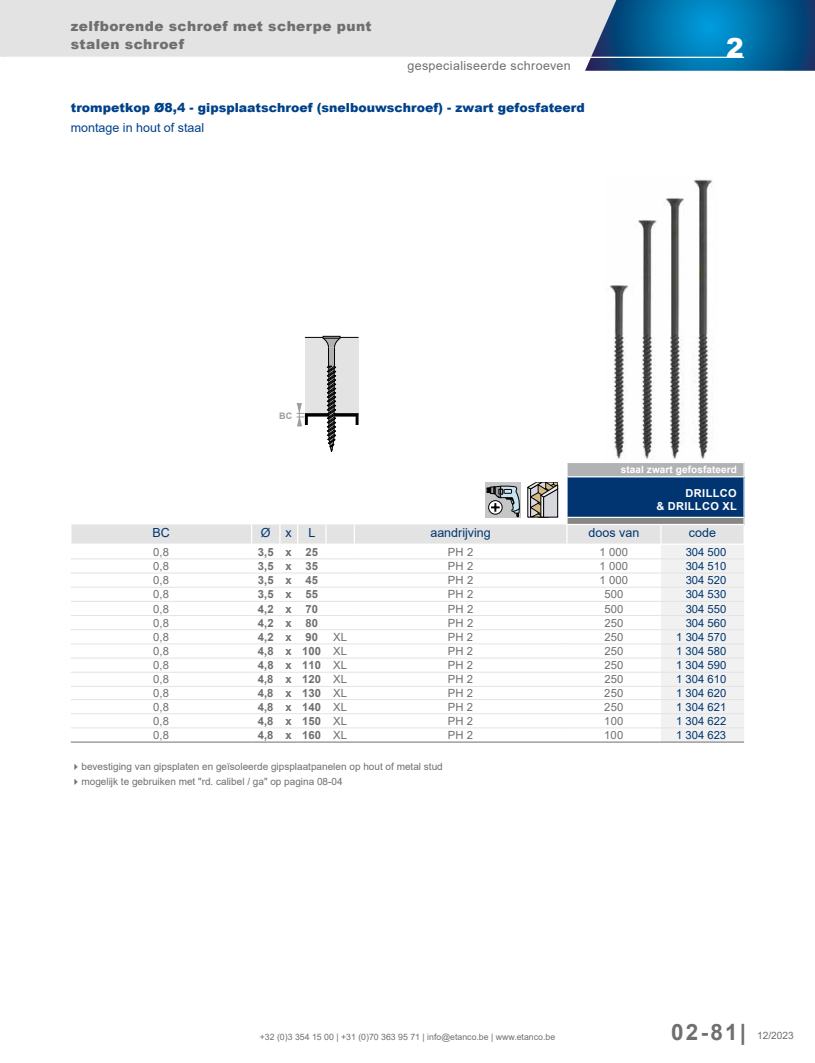
<style>
.page{position:relative;width:815px;height:1063px;background:#fff}
.page>*{position:absolute;margin:0;border:0;box-sizing:border-box;transform-origin:0 0}
.t1{font:900 26.25px "Arial";color:#fff}
.t2{font:900 13.75px/17.5px "Arial";letter-spacing:.03em;color:#6f6f6e}
.t3{font:900 12.5px "Arial";color:#004189}
.t4{font:12.5px "Arial";color:#003571}
.t5{font:12.5px "Arial";letter-spacing:.03em;color:#6f6f6e}
.t6{font:12.5px "Arial";color:#004189}
.t7{font:11.25px "Arial";letter-spacing:.01em;color:#6f6f6e}
.t8{font:700 11.25px "Arial";letter-spacing:.01em;color:#6f6f6e}
.t9{font:11.25px "Arial";color:#003571}
.t10{font:700 11px/13.2px "Arial";letter-spacing:.035em;color:#fff;text-align:right}
.t11{font:10.12px "Arial";color:#6f6f6e}
.t12{font:10px/15px "Arial";color:#6f6f6e}
.t13{font:700 10px "Arial";letter-spacing:.01em;color:#fff}
.t14{font:700 9px "Arial";color:#9c9d9d}
.t15{font:8.75px "Arial";color:#6f6f6e}
.s1{font-weight:400}
.s2{font-weight:700;font-size:22.5px}
</style>
<div class="page">
<div style="left:0;top:0;width:19px;height:57px;background:#e3e3e3"></div>
<div style="left:1px;top:0;width:638px;height:57px;background:#e3e3e3"></div>
<svg style="left:585px;top:0;width:230px;height:71px;background:#136fa3"></svg>
<hr style="left:5px;top:57px;width:739px;height:1px;background:#fff">
<div style="left:567px;top:462px;width:177px;height:15px;background:#b1b2b3"></div>
<div style="left:567px;top:477px;width:177px;height:40px;background:#003571"></div>
<svg style="left:743px;top:463px;width:2px;height:13px"></svg>
<hr style="left:566px;top:476px;width:95px;height:1px;background:#fff">
<hr style="left:661px;top:476px;width:84px;height:1px;background:#fff">
<hr style="left:743px;top:477px;width:2px;height:40px;background:#fff">
<svg style="left:567px;top:463px;width:1px;height:13px"></svg>
<hr style="left:566px;top:477px;width:2px;height:40px;background:#fff">
<hr style="left:566px;top:462px;width:95px;height:1px;background:#fff">
<hr style="left:661px;top:462px;width:84px;height:1px;background:#fff">
<svg style="left:297px;top:336px;width:62px;height:116px"></svg>
<svg style="left:70px;top:482px;width:675px;height:261px"></svg>
<img style="left:609px;top:179px;width:104px;height:280px">
<p class="t2" style="left:71px;top:17px;width:302px">zelfborende schroef met scherpe punt stalen schroef</p>
<p class="t5" style="left:407px;top:57px;width:165px">gespecialiseerde schroeven</p>
<p class="t3" style="left:71px;top:99px;width:515px">trompetkop Ø8,4 - gipsplaatschroef (snelbouwschroef) - zwart gefosfateerd</p>
<p class="t6" style="left:71px;top:119px;width:135px">montage in hout of staal</p>
<h1 class="t1" style="left:726px;top:28px;width:19px">2</h1>
<p class="t14" style="left:279px;top:409px;width:14px">BC</p>
<p class="t13" style="left:621px;top:463px;width:118px">staal zwart gefosfateerd</p>
<p class="t10" style="left:657px;top:487px;width:82px">DRILLCO<br>&amp; DRILLCO XL</p>
<p class="t4" style="left:153px;top:524px;width:19px">BC</p>
<p class="t4" style="left:261px;top:524px;width:33px">Ø x</p>
<p class="t4" style="left:308px;top:524px;width:8px">L</p>
<p class="t4" style="left:430px;top:524px;width:62px">aandrijving</p>
<p class="t4" style="left:589px;top:524px;width:52px">doos van</p>
<p class="t4" style="left:689px;top:524px;width:29px">code</p>
<p class="t7" style="left:153px;top:544px;width:17px">0,8</p>
<p class="t8" style="left:258px;top:544px;width:62px">3,5 x 25</p>
<p class="t7" style="left:448px;top:544px;width:27px">PH 2</p>
<p class="t7" style="left:600px;top:544px;width:30px">1 000</p>
<p class="t9" style="left:686px;top:544px;width:42px">304 500</p>
<p class="t7" style="left:153px;top:558px;width:17px">0,8</p>
<p class="t8" style="left:258px;top:558px;width:62px">3,5 x 35</p>
<p class="t7" style="left:448px;top:558px;width:27px">PH 2</p>
<p class="t7" style="left:600px;top:558px;width:30px">1 000</p>
<p class="t9" style="left:686px;top:558px;width:42px">304 510</p>
<p class="t7" style="left:153px;top:573px;width:17px">0,8</p>
<p class="t8" style="left:258px;top:572px;width:62px">3,5 x 45</p>
<p class="t7" style="left:448px;top:573px;width:27px">PH 2</p>
<p class="t7" style="left:600px;top:573px;width:30px">1 000</p>
<p class="t9" style="left:686px;top:573px;width:42px">304 520</p>
<p class="t7" style="left:153px;top:587px;width:17px">0,8</p>
<p class="t8" style="left:258px;top:587px;width:62px">3,5 x 55</p>
<p class="t7" style="left:448px;top:587px;width:27px">PH 2</p>
<p class="t7" style="left:604px;top:587px;width:20px">500</p>
<p class="t9" style="left:686px;top:587px;width:42px">304 530</p>
<p class="t7" style="left:153px;top:601px;width:17px">0,8</p>
<p class="t8" style="left:258px;top:601px;width:62px">4,2 x 70</p>
<p class="t7" style="left:448px;top:601px;width:27px">PH 2</p>
<p class="t7" style="left:604px;top:601px;width:20px">500</p>
<p class="t9" style="left:686px;top:601px;width:42px">304 550</p>
<p class="t7" style="left:153px;top:615px;width:17px">0,8</p>
<p class="t8" style="left:258px;top:615px;width:62px">4,2 x 80</p>
<p class="t7" style="left:448px;top:615px;width:27px">PH 2</p>
<p class="t7" style="left:604px;top:615px;width:20px">250</p>
<p class="t9" style="left:686px;top:615px;width:42px">304 560</p>
<p class="t7" style="left:153px;top:629px;width:17px">0,8</p>
<p class="t8" style="left:258px;top:629px;width:62px">4,2 x 90</p>
<p class="t7" style="left:333px;top:629px;width:15px">XL</p>
<p class="t7" style="left:448px;top:629px;width:27px">PH 2</p>
<p class="t7" style="left:604px;top:629px;width:20px">250</p>
<p class="t9" style="left:676px;top:629px;width:52px">1 304 570</p>
<p class="t7" style="left:153px;top:643px;width:17px">0,8</p>
<p class="t8" style="left:258px;top:643px;width:91px">4,8 x 100 <span class="s1">XL</span></p>
<p class="t7" style="left:448px;top:643px;width:27px">PH 2</p>
<p class="t7" style="left:604px;top:643px;width:20px">250</p>
<p class="t9" style="left:676px;top:643px;width:52px">1 304 580</p>
<p class="t7" style="left:153px;top:658px;width:17px">0,8</p>
<p class="t8" style="left:258px;top:657px;width:91px">4,8 x 110 <span class="s1">XL</span></p>
<p class="t7" style="left:448px;top:658px;width:27px">PH 2</p>
<p class="t7" style="left:604px;top:658px;width:20px">250</p>
<p class="t9" style="left:676px;top:658px;width:52px">1 304 590</p>
<p class="t7" style="left:153px;top:672px;width:17px">0,8</p>
<p class="t8" style="left:258px;top:672px;width:91px">4,8 x 120 <span class="s1">XL</span></p>
<p class="t7" style="left:448px;top:672px;width:27px">PH 2</p>
<p class="t7" style="left:604px;top:672px;width:20px">250</p>
<p class="t9" style="left:676px;top:672px;width:52px">1 304 610</p>
<p class="t7" style="left:153px;top:685px;width:17px">0,8</p>
<p class="t8" style="left:258px;top:685px;width:91px">4,8 x 130 <span class="s1">XL</span></p>
<p class="t7" style="left:448px;top:685px;width:27px">PH 2</p>
<p class="t7" style="left:604px;top:685px;width:20px">250</p>
<p class="t9" style="left:676px;top:685px;width:52px">1 304 620</p>
<p class="t7" style="left:153px;top:699px;width:17px">0,8</p>
<p class="t8" style="left:258px;top:699px;width:91px">4,8 x 140 <span class="s1">XL</span></p>
<p class="t7" style="left:448px;top:699px;width:27px">PH 2</p>
<p class="t7" style="left:604px;top:699px;width:20px">250</p>
<p class="t9" style="left:676px;top:699px;width:52px">1 304 621</p>
<p class="t7" style="left:153px;top:713px;width:17px">0,8</p>
<p class="t8" style="left:258px;top:713px;width:91px">4,8 x 150 <span class="s1">XL</span></p>
<p class="t7" style="left:448px;top:713px;width:27px">PH 2</p>
<p class="t7" style="left:604px;top:713px;width:20px">100</p>
<p class="t9" style="left:676px;top:713px;width:52px">1 304 622</p>
<p class="t7" style="left:153px;top:727px;width:17px">0,8</p>
<p class="t8" style="left:258px;top:727px;width:91px">4,8 x 160 <span class="s1">XL</span></p>
<p class="t7" style="left:448px;top:727px;width:27px">PH 2</p>
<p class="t7" style="left:604px;top:727px;width:20px">100</p>
<p class="t9" style="left:676px;top:727px;width:52px">1 304 623</p>
<p class="t12" style="left:81px;top:759px;width:363px">bevestiging van gipsplaten en geïsoleerde gipsplaatpanelen op hout of metal stud mogelijk te gebruiken met "rd. calibel / ga" op pagina 08-04</p>
<p class="t15" style="left:260px;top:1031px;width:297px">+32 (0)3 354 15 00 | +31 (0)70 363 95 71 | info@etanco.be | www.etanco.be</p>
<p class="t11" style="left:671px;top:1029px;width:124px"><span class="s2">02-81|</span> 12/2023</p>
</div>
